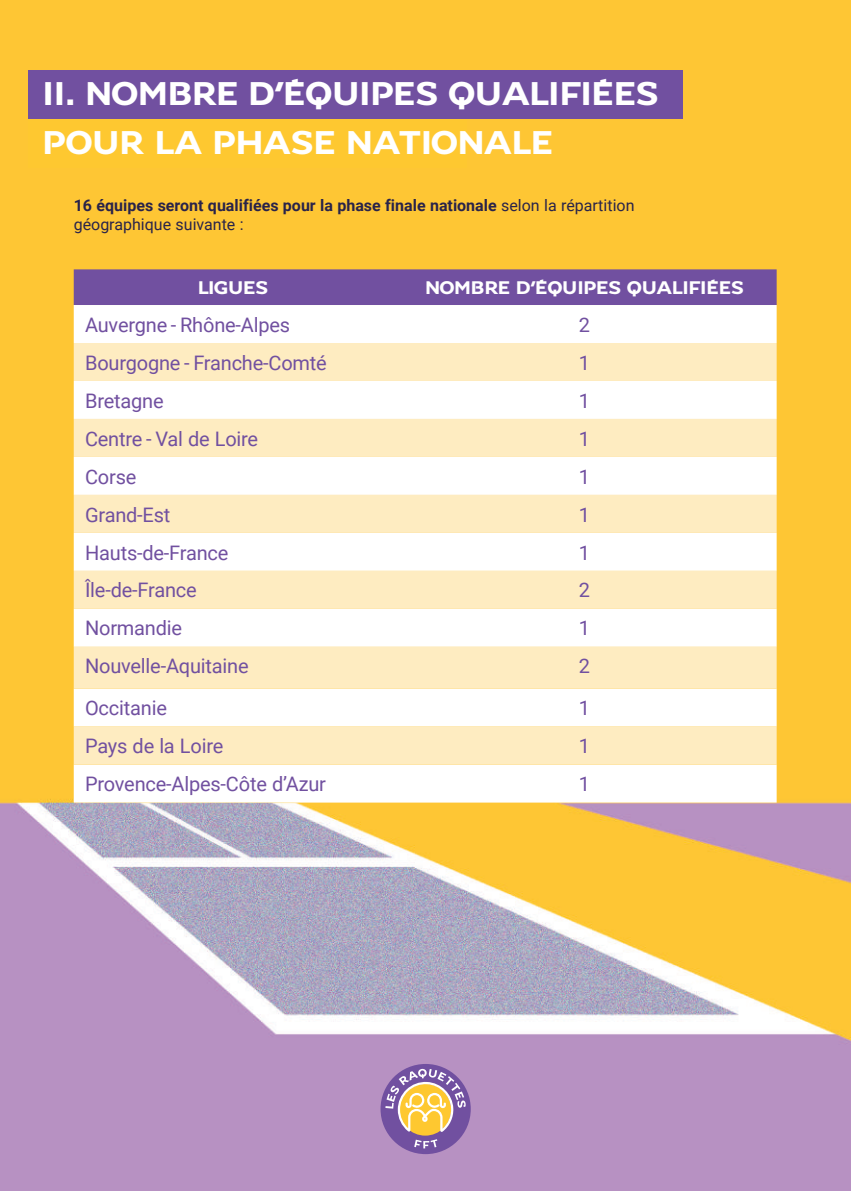
<style>
.page{position:relative;width:851px;height:1191px;background:#fff}
.page>*{position:absolute;margin:0;border:0;box-sizing:border-box;transform-origin:0 0}
.t1{font:36px/48.8px "FF Tennis V";letter-spacing:-.02em;color:#fff}
.t2{font:20px "Roboto";letter-spacing:-.01em;color:#7150a0}
.t3{font:20px "FF Tennis V";letter-spacing:-.01em;color:#fff}
.t4{font:700 16px/19.2px "Roboto";color:#29234a}
.s1{font-weight:400}
</style>
<div class="page">
<img style="left:0;top:0;width:850px;height:1191px">
<div style="left:28px;top:71px;width:654px;height:48px;background:#7150a0"></div>
<div style="left:28px;top:119px;width:438px;height:48px;background:#fec830"></div>
<div style="left:380px;top:1064px;width:90px;height:90px;background:#7150a0;border-radius:50%"></div>
<div style="left:399px;top:1083px;width:52px;height:52px;background:#fec830;border-radius:50%"></div>
<svg style="left:414px;top:1139px;width:23px;height:9px"></svg>
<svg style="left:385px;top:1068px;width:80px;height:63px"></svg>
<div style="left:74px;top:269px;width:702px;height:36px;background:#7150a0"></div>
<svg style="left:74px;top:305px;width:702px;height:497px"></svg>
<svg style="left:74px;top:343px;width:702px;height:421px;fill:#feecc1"></svg>
<h1 class="t1" style="left:43px;top:69px;width:617px">II. NOMBRE D’ÉQUIPES QUALIFIÉES<br>POUR LA PHASE NATIONALE</h1>
<p class="t4" style="left:74px;top:195px;width:562px">16 équipes seront qualifiées pour la phase finale nationale <span class="s1">selon la répartition géographique suivante :</span></p>
<p class="t3" style="left:198px;top:276px;width:72px">LIGUES</p>
<p class="t3" style="left:425px;top:276px;width:320px">NOMBRE D’ÉQUIPES QUALIFIÉES</p>
<p class="t2" style="left:85px;top:310px;width:206px">Auvergne - Rhône-Alpes</p>
<p class="t2" style="left:578px;top:310px;width:13px">2</p>
<p class="t2" style="left:85px;top:348px;width:243px">Bourgogne - Franche-Comté</p>
<p class="t2" style="left:578px;top:348px;width:13px">1</p>
<p class="t2" style="left:85px;top:386px;width:80px">Bretagne</p>
<p class="t2" style="left:578px;top:386px;width:13px">1</p>
<p class="t2" style="left:85px;top:424px;width:175px">Centre - Val de Loire</p>
<p class="t2" style="left:578px;top:424px;width:13px">1</p>
<p class="t2" style="left:85px;top:462px;width:53px">Corse</p>
<p class="t2" style="left:578px;top:462px;width:13px">1</p>
<p class="t2" style="left:85px;top:500px;width:87px">Grand-Est</p>
<p class="t2" style="left:578px;top:500px;width:13px">1</p>
<p class="t2" style="left:85px;top:538px;width:145px">Hauts-de-France</p>
<p class="t2" style="left:578px;top:538px;width:13px">1</p>
<p class="t2" style="left:85px;top:576px;width:113px">Île-de-France</p>
<p class="t2" style="left:578px;top:576px;width:13px">2</p>
<p class="t2" style="left:85px;top:614px;width:98px">Normandie</p>
<p class="t2" style="left:578px;top:614px;width:13px">1</p>
<p class="t2" style="left:85px;top:652px;width:165px">Nouvelle-Aquitaine</p>
<p class="t2" style="left:578px;top:652px;width:13px">2</p>
<p class="t2" style="left:85px;top:694px;width:83px">Occitanie</p>
<p class="t2" style="left:578px;top:694px;width:13px">1</p>
<p class="t2" style="left:85px;top:732px;width:140px">Pays de la Loire</p>
<p class="t2" style="left:578px;top:732px;width:13px">1</p>
<p class="t2" style="left:85px;top:770px;width:242px">Provence-Alpes-Côte d’Azur</p>
<p class="t2" style="left:578px;top:770px;width:13px">1</p>
</div>
